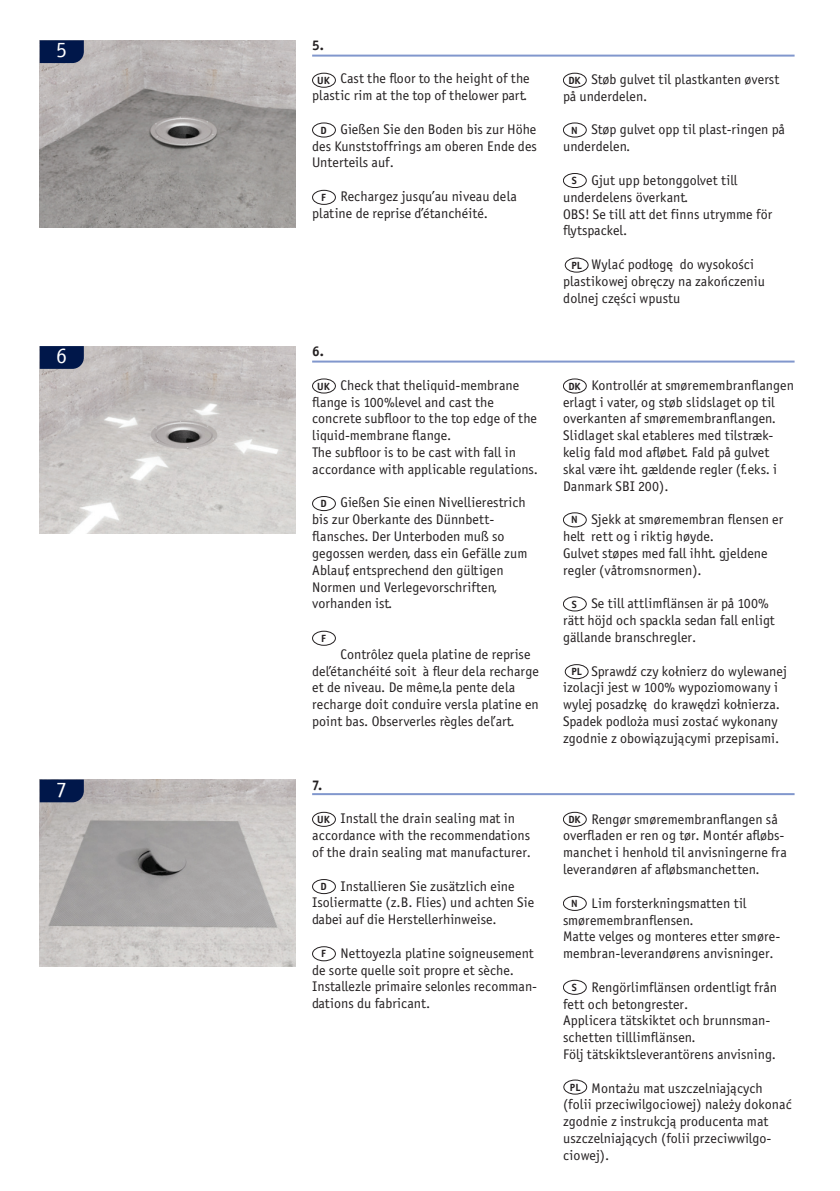
<style>
.page{position:relative;width:840px;height:1191px;background:#fff}
.page>*{position:absolute;margin:0;border:0;box-sizing:border-box;transform-origin:0 0}
.t1{font:22px "ITC Officina Sans";color:#fff}
.t2{font:14px/16.8px "Officina Sans Book ITC";color:#231f20}
.t3{font:700 14px "ITC Officina Sans";color:#231f20}
.t4{font:700 10.4px "Officina Sans";color:#231f20}
</style>
<div class="page">
<hr style="left:312px;top:793px;width:482px;height:2px;background:#8197cd">
<img style="left:40px;top:779px;width:255px;height:188px">
<svg style="left:40px;top:779px;width:44px;height:23px"></svg>
<hr style="left:312px;top:360px;width:482px;height:2px;background:#8197cd">
<img style="left:40px;top:346px;width:255px;height:187px">
<svg style="left:40px;top:346px;width:44px;height:23px"></svg>
<hr style="left:312px;top:55px;width:482px;height:2px;background:#8197cd">
<img style="left:40px;top:40px;width:255px;height:188px">
<svg style="left:40px;top:40px;width:44px;height:23px"></svg>
<div style="left:312px;top:73px;width:23px;height:15px;border:1px solid #231f20;border-radius:50%"></div>
<div style="left:312px;top:123px;width:23px;height:14px;border:1px solid #231f20;border-radius:50%"></div>
<div style="left:312px;top:190px;width:23px;height:15px;border:1px solid #231f20;border-radius:50%"></div>
<div style="left:562px;top:73px;width:24px;height:15px;border:1px solid #231f20;border-radius:50%"></div>
<div style="left:562px;top:123px;width:24px;height:14px;border:1px solid #231f20;border-radius:50%"></div>
<div style="left:562px;top:173px;width:24px;height:15px;border:1px solid #231f20;border-radius:50%"></div>
<div style="left:312px;top:378px;width:23px;height:15px;border:1px solid #231f20;border-radius:50%"></div>
<div style="left:312px;top:496px;width:23px;height:15px;border:1px solid #231f20;border-radius:50%"></div>
<div style="left:312px;top:631px;width:23px;height:14px;border:1px solid #231f20;border-radius:50%"></div>
<div style="left:562px;top:378px;width:24px;height:15px;border:1px solid #231f20;border-radius:50%"></div>
<div style="left:562px;top:512px;width:24px;height:15px;border:1px solid #231f20;border-radius:50%"></div>
<div style="left:562px;top:596px;width:24px;height:15px;border:1px solid #231f20;border-radius:50%"></div>
<div style="left:312px;top:812px;width:23px;height:14px;border:1px solid #231f20;border-radius:50%"></div>
<div style="left:312px;top:879px;width:23px;height:15px;border:1px solid #231f20;border-radius:50%"></div>
<div style="left:312px;top:946px;width:23px;height:15px;border:1px solid #231f20;border-radius:50%"></div>
<div style="left:562px;top:812px;width:24px;height:14px;border:1px solid #231f20;border-radius:50%"></div>
<div style="left:562px;top:896px;width:24px;height:14px;border:1px solid #231f20;border-radius:50%"></div>
<div style="left:562px;top:980px;width:24px;height:14px;border:1px solid #231f20;border-radius:50%"></div>
<div style="left:564px;top:258px;width:24px;height:14px;border:1px solid #231f20;border-radius:50%"></div>
<div style="left:564px;top:664px;width:24px;height:15px;border:1px solid #231f20;border-radius:50%"></div>
<div style="left:563px;top:1079px;width:23px;height:15px;border:1px solid #231f20;border-radius:50%"></div>
<p class="t1" style="left:56px;top:37px;width:12px">5</p>
<p class="t3" style="left:312px;top:36px;width:13px">5.</p>
<p class="t2" style="left:312px;top:70px;width:219px;text-align:right">Cast the floor to the height of the plastic rim at the top of the lower part.</p>
<p class="t2" style="left:312px;top:121px;width:226px;text-align:justify;text-indent:28px">Gießen Sie den Boden bis zur Höhe des Kunststoffrings am oberen Ende des Unterteils auf.</p>
<p class="t2" style="left:312px;top:188px;width:206px;text-indent:28px">Rechargez jusqu’au niveau de la platine de reprise d’étanchéité.</p>
<p class="t4" style="left:317px;top:74px;width:14px">UK</p>
<p class="t4" style="left:320px;top:123px;width:8px">D</p>
<p class="t4" style="left:321px;top:191px;width:6px">F</p>
<p class="t2" style="left:562px;top:71px;width:217px;text-indent:28px">Støb gulvet til plastkanten øverst på underdelen.</p>
<p class="t2" style="left:562px;top:121px;width:223px;text-indent:28px">Støp gulvet opp til plast-ringen på underdelen.</p>
<p class="t2" style="left:562px;top:172px;width:176px;text-indent:28px">Gjut upp betonggolvet till underdelens överkant.</p>
<p class="t2" style="left:562px;top:205px;width:210px">OBS! Se till att det finns utrymme för flytspackel.</p>
<p class="t2" style="left:562px;top:256px;width:203px;text-indent:28px">Wylać podłogę do wysokości plastikowej obręczy na zakończeniu dolnej części wpustu</p>
<p class="t4" style="left:568px;top:74px;width:14px">DK</p>
<p class="t4" style="left:571px;top:123px;width:8px">N</p>
<p class="t4" style="left:571px;top:174px;width:7px">S</p>
<p class="t4" style="left:571px;top:259px;width:12px">PL</p>
<p class="t1" style="left:56px;top:343px;width:12px">6</p>
<p class="t3" style="left:312px;top:343px;width:13px">6.</p>
<p class="t2" style="left:312px;top:377px;width:226px;text-indent:28px">Check that the liquid-membrane flange is 100% level and cast the concrete subfloor to the top edge of the liquid-membrane flange.</p>
<p class="t2" style="left:312px;top:444px;width:227px">The subfloor is to be cast with fall in accordance with applicable regulations.</p>
<p class="t2" style="left:312px;top:494px;width:217px;text-indent:28px">Gießen Sie einen Nivellierestrich bis zur Oberkante des Dünnbett&shy;flansches. Der Unterboden muß so gegossen werden, dass ein Gefälle zum<br>Ablauf, entsprechend den gültigen<br>Normen und Verlegevorschriften, vorhanden ist.</p>
<p class="t2" style="left:312px;top:645px;width:228px;text-indent:28px">Contrôlez que la platine de reprise de l’étanchéité soit à fleur de la recharge et de niveau. De même, la pente de la recharge doit conduire vers la platine en point bas. Observer les règles de l’art.</p>
<p class="t4" style="left:317px;top:379px;width:14px">UK</p>
<p class="t4" style="left:320px;top:497px;width:8px">D</p>
<p class="t4" style="left:321px;top:632px;width:6px">F</p>
<p class="t2" style="left:562px;top:377px;width:232px;text-indent:28px">Kontrollér at smøremembranflangen er lagt i vater, og støb slidslaget op til overkanten af smøremembranflangen.<br>Slidlaget skal etableres med tilstræk&shy;kelig fald mod afløbet. Fald på gulvet skal være iht. gældende regler (f.eks. i Danmark SBI 200).</p>
<p class="t2" style="left:562px;top:511px;width:221px;text-indent:28px">Sjekk at smøremembran flensen er helt rett og i riktig høyde.</p>
<p class="t2" style="left:562px;top:545px;width:206px">Gulvet støpes med fall ihht. gjeldene regler (våtromsnormen).</p>
<p class="t2" style="left:562px;top:595px;width:213px;text-indent:28px">Se till att limflänsen är på 100% rätt höjd och spackla sedan fall enligt gällande branschregler.</p>
<p class="t2" style="left:562px;top:662px;width:225px;text-indent:28px">Sprawdź czy kołnierz do wylewanej izolacji jest w 100% wypoziomowany i wylej posadzkę do krawędzi kołnierza.<br>Spadek podloża musi zostać wykonany zgodnie z obowiązującymi przepisami.</p>
<p class="t4" style="left:568px;top:379px;width:14px">DK</p>
<p class="t4" style="left:571px;top:513px;width:8px">N</p>
<p class="t4" style="left:571px;top:597px;width:7px">S</p>
<p class="t4" style="left:571px;top:665px;width:12px">PL</p>
<p class="t1" style="left:56px;top:776px;width:12px">7</p>
<p class="t3" style="left:312px;top:776px;width:12px">7.</p>
<p class="t2" style="left:312px;top:810px;width:220px;text-indent:28px">Install the drain sealing mat in accordance with the recommendations of the drain sealing mat manufacturer.</p>
<p class="t2" style="left:312px;top:877px;width:223px;text-indent:28px">Installieren Sie zusätzlich eine<br>Isoliermatte (z.B. Flies) und achten Sie dabei auf die Herstellerhinweise.</p>
<p class="t2" style="left:312px;top:944px;width:223px;text-indent:28px">Nettoyez la platine soigneusement de sorte quelle soit propre et sèche.</p>
<p class="t2" style="left:312px;top:978px;width:226px">Installez le primaire selon les recomman&shy;dations du fabricant.</p>
<p class="t4" style="left:317px;top:813px;width:14px">UK</p>
<p class="t4" style="left:320px;top:880px;width:8px">D</p>
<p class="t4" style="left:321px;top:947px;width:6px">F</p>
<p class="t2" style="left:562px;top:810px;width:225px;text-indent:28px">Rengør smøremembranflangen så overfladen er ren og tør. Montér afløbs&shy;manchet i henhold til anvisningerne fra leverandøren af afløbsmanchetten.</p>
<p class="t2" style="left:562px;top:894px;width:185px;text-indent:28px">Lim forsterkningsmatten til smøremembranflensen.</p>
<p class="t2" style="left:562px;top:928px;width:218px">Matte velges og monteres etter smøre&shy;membran-leverandørens anvisninger.</p>
<p class="t2" style="left:562px;top:978px;width:215px;text-indent:28px">Rengör limflänsen ordentligt från fett och betongrester.</p>
<p class="t2" style="left:562px;top:1012px;width:209px">Applicera tätskiktet och brunnsman&shy;schetten till limflänsen.</p>
<p class="t2" style="left:562px;top:1046px;width:214px">Följ tätskiktsleverantörens anvisning.</p>
<p class="t2" style="left:562px;top:1079px;width:230px;text-indent:28px">Montażu mat uszczelniających (folii przeciwilgociowej) należy dokonać zgodnie z instrukcją producenta mat uszczelniających (folii przeciwwilgo&shy;ciowej).</p>
<p class="t4" style="left:568px;top:813px;width:14px">DK</p>
<p class="t4" style="left:571px;top:897px;width:8px">N</p>
<p class="t4" style="left:571px;top:980px;width:7px">S</p>
<p class="t4" style="left:569px;top:1080px;width:12px">PL</p>
</div>
